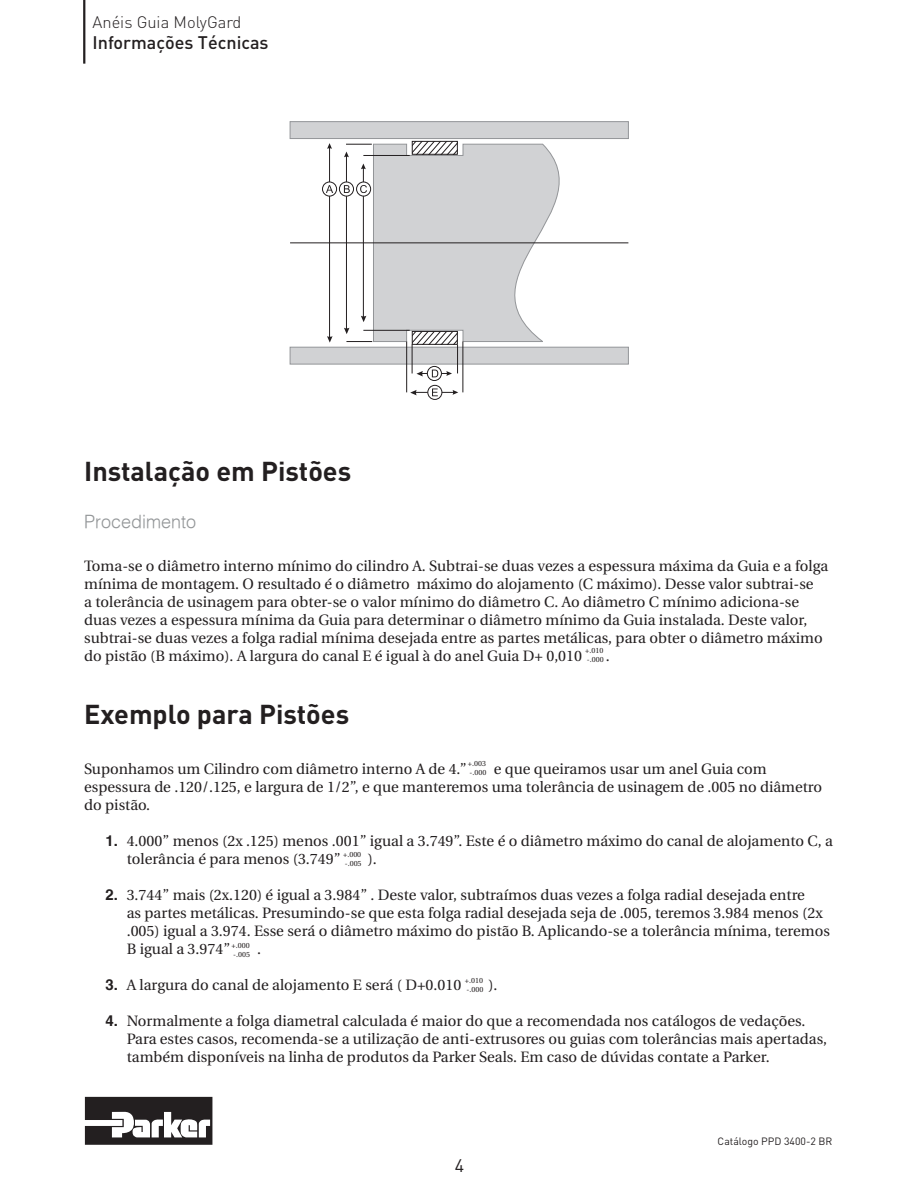
<style>
.page{position:relative;width:918px;height:1188px;background:#fff}
.page>*{position:absolute;margin:0;border:0;box-sizing:border-box;transform-origin:0 0}
.t1{font:700 27px "DIN";color:#231f20}
.t2{font:500 18px "DIN";color:#231f20}
.t3{font:300 18px "Helvetica";color:#939698}
.t4{font:18px "DIN";color:#231f20}
.t5{font:300 16.5px "DIN";color:#231f20}
.t6{font:15px/18px "Utopia";color:#231f20}
.t7{font:10.5px "DIN";color:#231f20}
.t8{font:7.5px/9px "Utopia";color:#231f20}
.s1{font-family:"Helvetica";font-weight:700}
</style>
<div class="page">
<hr style="left:83px;top:0;width:2px;height:64px;background:#231f20">
<svg style="left:85px;top:1097px;width:127px;height:48px"></svg>
<svg style="left:373px;top:144px;width:234px;height:198px"></svg>
<div style="left:290px;top:121px;width:339px;height:18px;background:#d1d2d4;border:1px solid #939598"></div>
<div style="left:290px;top:347px;width:339px;height:17px;background:#d1d2d4;border:1px solid #939598"></div>
<svg style="left:414px;top:143px;width:42px;height:10px"></svg>
<div style="left:412px;top:141px;width:46px;height:14px;border:1px solid #231f20"></div>
<hr style="left:290px;top:243px;width:338px;height:1px;background:#231f20">
<svg style="left:346px;top:144px;width:26px;height:1px"></svg>
<hr style="left:363px;top:330px;width:47px;height:1px;background:#231f20">
<hr style="left:363px;top:155px;width:47px;height:1px;background:#231f20">
<svg style="left:346px;top:341px;width:26px;height:1px"></svg>
<hr style="left:329px;top:146px;width:1px;height:193px;background:#231f20">
<svg style="left:327px;top:143px;width:5px;height:6px"></svg>
<svg style="left:327px;top:336px;width:6px;height:7px"></svg>
<hr style="left:406px;top:342px;width:1px;height:50px;background:#231f20">
<hr style="left:463px;top:342px;width:1px;height:50px;background:#231f20">
<hr style="left:346px;top:154px;width:1px;height:177px;background:#231f20">
<svg style="left:344px;top:152px;width:5px;height:5px"></svg>
<svg style="left:344px;top:328px;width:5px;height:6px"></svg>
<hr style="left:363px;top:166px;width:1px;height:153px;background:#231f20">
<svg style="left:361px;top:164px;width:5px;height:5px"></svg>
<svg style="left:361px;top:316px;width:5px;height:6px"></svg>
<hr style="left:414px;top:392px;width:42px;height:1px;background:#231f20">
<svg style="left:453px;top:390px;width:5px;height:5px"></svg>
<svg style="left:410px;top:390px;width:7px;height:5px"></svg>
<svg style="left:323px;top:182px;width:14px;height:14px"></svg>
<div style="left:322px;top:182px;width:15px;height:14px;border:1px solid #231f20;border-radius:50%"></div>
<svg style="left:326px;top:185px;width:7px;height:8px"></svg>
<svg style="left:339px;top:182px;width:15px;height:14px"></svg>
<div style="left:339px;top:182px;width:15px;height:14px;border:1px solid #231f20;border-radius:50%"></div>
<svg style="left:344px;top:185px;width:6px;height:8px"></svg>
<div style="left:357px;top:182px;width:14px;height:14px;background:#fff;border-radius:50%"></div>
<div style="left:356px;top:182px;width:15px;height:14px;border:1px solid #231f20;border-radius:50%"></div>
<svg style="left:360px;top:185px;width:7px;height:8px"></svg>
<svg style="left:427px;top:366px;width:14px;height:15px"></svg>
<div style="left:427px;top:366px;width:15px;height:15px;border:1px solid #231f20;border-radius:50%"></div>
<svg style="left:412px;top:331px;width:46px;height:46px"></svg>
<svg style="left:428px;top:385px;width:14px;height:14px"></svg>
<div style="left:427px;top:385px;width:15px;height:15px;border:1px solid #231f20;border-radius:50%"></div>
<svg style="left:432px;top:388px;width:6px;height:8px"></svg>
<p class="t5" style="left:93px;top:12px;width:151px">Anéis Guia MolyGard</p>
<p class="t2" style="left:93px;top:31px;width:178px">Informações Técnicas</p>
<h1 class="t1" style="left:84px;top:454px;width:269px">Instalação em Pistões</h1>
<p class="t3" style="left:84px;top:511px;width:114px">Procedimento</p>
<p class="t6" style="left:84px;top:558px;width:746px">Toma-se o diâmetro interno mínimo do cilindro A. Subtrai-se duas vezes a espessura máxima da Guia e a folga mínima de montagem. O resultado é o diâmetro máximo do alojamento (C máximo). Desse valor subtrai-se<br>a tolerância de usinagem para obter-se o valor mínimo do diâmetro C. Ao diâmetro C mínimo adiciona-se duas vezes a espessura mínima da Guia para determinar o diâmetro mínimo da Guia instalada. Deste valor, subtrai-se duas vezes a folga radial mínima desejada entre as partes metálicas, para obter o diâmetro máximo do pistão (B máximo). A largura do canal E é igual à do anel Guia D+ 0,010</p>
<p class="t8" style="left:585px;top:646px;width:20px">+.010 -.000</p>
<p class="t6" style="left:606px;top:648px;width:5px">.</p>
<h1 class="t1" style="left:84px;top:697px;width:267px">Exemplo para Pistões</h1>
<p class="t6" style="left:84px;top:761px;width:384px">Suponhamos um Cilindro com diâmetro interno A de 4.”</p>
<p class="t8" style="left:468px;top:759px;width:20px">+.003 -.000</p>
<p class="t6" style="left:84px;top:761px;width:740px;text-indent:410px">e que queiramos usar um anel Guia com espessura de .120/.125, e largura de 1/2”, e que manteremos uma tolerância de usinagem de .005 no diâmetro do pistão.</p>
<p class="t6" style="left:127px;top:833px;width:708px;text-indent:-21px"><span class="s1">1.</span> 4.000” menos (2x .125) menos .001” igual a 3.749”. Este é o diâmetro máximo do canal de alojamento C, a tolerância é para menos (3.749”</p>
<p class="t8" style="left:343px;top:851px;width:20px">+.000 -.005</p>
<p class="t6" style="left:368px;top:851px;width:11px">).</p>
<p class="t6" style="left:127px;top:887px;width:705px;text-indent:-21px"><span class="s1">2.</span> 3.744” mais (2x.120) é igual a 3.984” . Deste valor, subtraímos duas vezes a folga radial desejada entre<br>as partes metálicas. Presumindo-se que esta folga radial desejada seja de .005, teremos 3.984 menos (2x .005) igual a 3.974. Esse será o diâmetro máximo do pistão B. Aplicando-se a tolerância mínima, teremos B igual a 3.974”</p>
<p class="t8" style="left:232px;top:941px;width:20px">+.000 -.005</p>
<p class="t6" style="left:257px;top:941px;width:5px">.</p>
<p class="t6" style="left:105px;top:977px;width:357px"><span class="s1">3.</span> A largura do canal de alojamento E será ( D+0.010</p>
<p class="t6" style="left:488px;top:977px;width:11px">).</p>
<p class="t6" style="left:127px;top:1013px;width:702px;text-indent:-21px"><span class="s1">4.</span> Normalmente a folga diametral calculada é maior do que a recomendada nos catálogos de vedações.<br>Para estes casos, recomenda-se a utilização de anti-extrusores ou guias com tolerâncias mais apertadas, também disponíveis na linha de produtos da Parker Seals. Em caso de dúvidas contate a Parker.</p>
<p class="t8" style="left:465px;top:976px;width:20px">+.010 -.000</p>
<p class="t4" style="left:455px;top:1154px;width:11px">4</p>
<p class="t7" style="left:718px;top:1135px;width:116px">Catálogo PPD 3400-2 BR</p>
</div>
